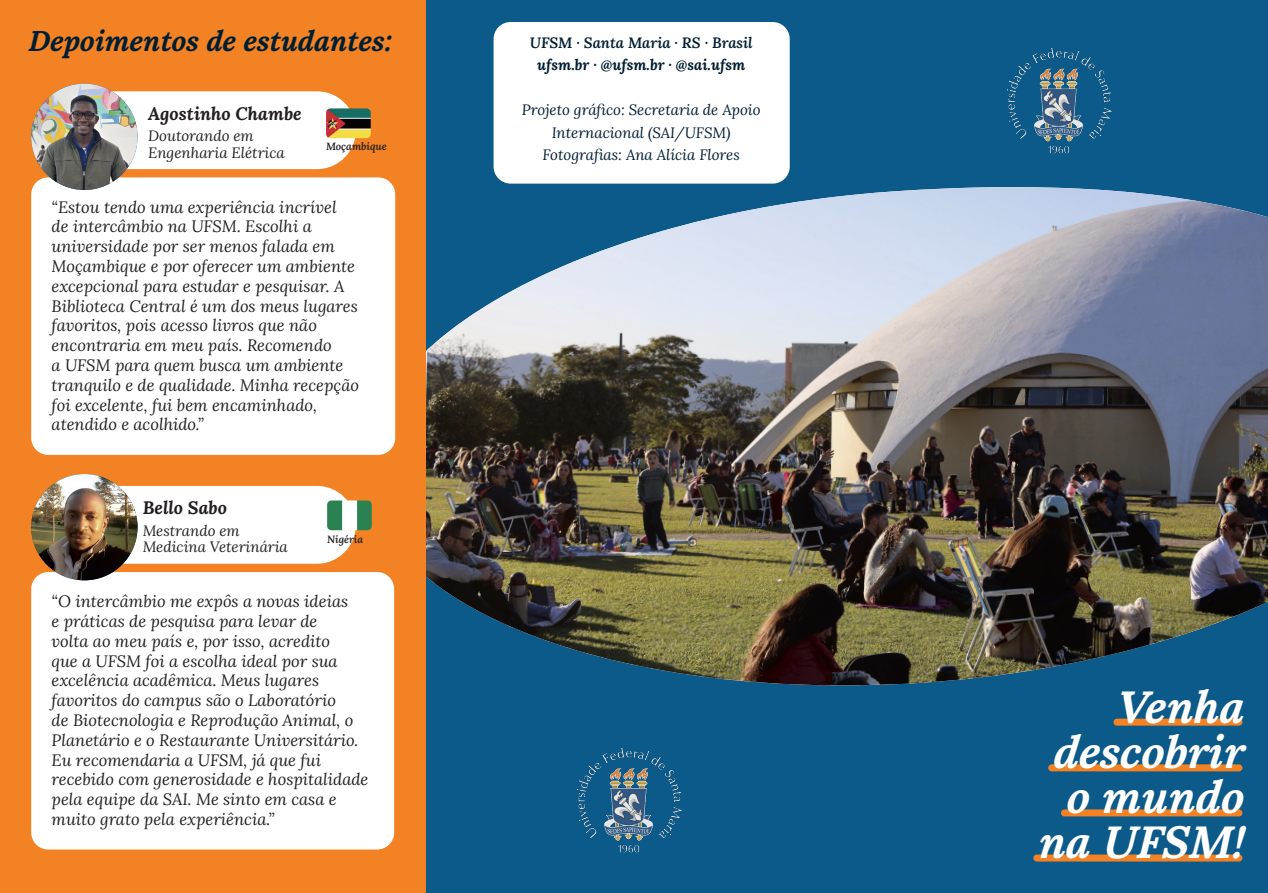
<style>
.page{position:relative;width:1268px;height:893px;background:#fff}
.page>*{position:absolute;margin:0;border:0;box-sizing:border-box;transform-origin:0 0}
.t1{font:italic 45px/45px "Lora";color:#fff;text-align:right}
.t2{font:italic 28.5px "Lora";color:#001e32}
.t3{font:italic 18px "Lora";color:#231f20}
.t4{font:italic 16.5px/19.8px "Lora";color:#231f20}
.t5{font:italic 15px/22.5px "Lora";color:#001e32;text-align:center}
.t6{font:italic 15px "Lora";color:#231f20}
.t7{font:italic 10.5px "Lora";color:#231f20}
</style>
<div class="page">
<div style="left:842px;top:0;width:425px;height:893px;background:#0c5a8a"></div>
<div style="left:425px;top:0;width:425px;height:893px;background:#0c5a8a"></div>
<img style="left:425px;top:187px;width:842px;height:511px">
<div style="left:0;top:0;width:425px;height:893px;background:#f28223"></div>
<div style="left:1113px;top:719px;width:129px;height:7px;background:#f28223;border-radius:4px"></div>
<div style="left:1047px;top:764px;width:195px;height:7px;background:#f28223;border-radius:4px"></div>
<div style="left:1060px;top:809px;width:182px;height:7px;background:#f28223;border-radius:4px"></div>
<div style="left:1033px;top:854px;width:209px;height:7px;background:#f28223;border-radius:4px"></div>
<img style="left:1007px;top:48px;width:105px;height:106px">
<div style="left:493px;top:22px;width:296px;height:162px;background:#fff;border-radius:17px"></div>
<img style="left:577px;top:748px;width:105px;height:105px">
<div style="left:31px;top:177px;width:364px;height:278px;background:#fff;border-radius:17px"></div>
<div style="left:67px;top:91px;width:289px;height:78px;background:#fff;border-radius:39px"></div>
<img style="left:31px;top:84px;width:106px;height:106px;border-radius:53px">
<div style="left:31px;top:572px;width:363px;height:277px;background:#fff;border-radius:17px"></div>
<div style="left:67px;top:486px;width:289px;height:78px;background:#fff;border-radius:39px"></div>
<img style="left:31px;top:474px;width:106px;height:106px;border-radius:53px">
<img style="left:326px;top:108px;width:44px;height:30px">
<img style="left:327px;top:500px;width:45px;height:30px">
<p class="t2" style="left:28px;top:21px;width:371px">Depoimentos de estudantes:</p>
<p class="t5" style="left:529px;top:31px;width:224px">UFSM · Santa Maria · RS · Brasil</p>
<p class="t5" style="left:537px;top:53px;width:209px">ufsm.br · @ufsm.br · @sai.ufsm</p>
<p class="t5" style="left:521px;top:98px;width:240px">Projeto gráfico: Secretaria de Apoio<br>Internacional (SAI/UFSM)</p>
<p class="t5" style="left:542px;top:143px;width:199px">Fotografias: Ana Alícia Flores</p>
<p class="t3" style="left:148px;top:101px;width:155px">Agostinho Chambe</p>
<p class="t6" style="left:148px;top:126px;width:107px">Doutorando em</p>
<p class="t6" style="left:148px;top:142px;width:138px">Engenharia Elétrica</p>
<p class="t4" style="left:52px;top:196px;width:309px">“Estou tendo uma experiência incrível<br>de intercâmbio na UFSM. Escolhi a universidade por ser menos falada em Moçambique e por oferecer um ambiente excepcional para estudar e pesquisar. A Biblioteca Central é um dos meus lugares favoritos, pois acesso livros que não encontraria em meu país. Recomendo<br>a UFSM para quem busca um ambiente tranquilo e de qualidade. Minha recepção foi excelente, fui bem encaminhado, atendido e acolhido.”</p>
<p class="t7" style="left:326px;top:139px;width:62px">Moçambique</p>
<p class="t3" style="left:143px;top:496px;width:86px">Bello Sabo</p>
<p class="t6" style="left:143px;top:520px;width:98px">Mestrando em</p>
<p class="t6" style="left:143px;top:537px;width:147px">Medicina Veterinária</p>
<p class="t7" style="left:327px;top:532px;width:38px">Nigéria</p>
<p class="t4" style="left:52px;top:591px;width:318px">“O intercâmbio me expôs a novas ideias<br>e práticas de pesquisa para levar de<br>volta ao meu país e, por isso, acredito<br>que a UFSM foi a escolha ideal por sua excelência acadêmica. Meus lugares favoritos do campus são o Laboratório<br>de Biotecnologia e Reprodução Animal, o Planetário e o Restaurante Universitário.<br>Eu recomendaria a UFSM, já que fui recebido com generosidade e hospitalidade pela equipe da SAI. Me sinto em casa e muito grato pela experiência.”</p>
<p class="t1" style="left:1036px;top:683px;width:219px">Venha descobrir o mundo na UFSM!</p>
</div>
